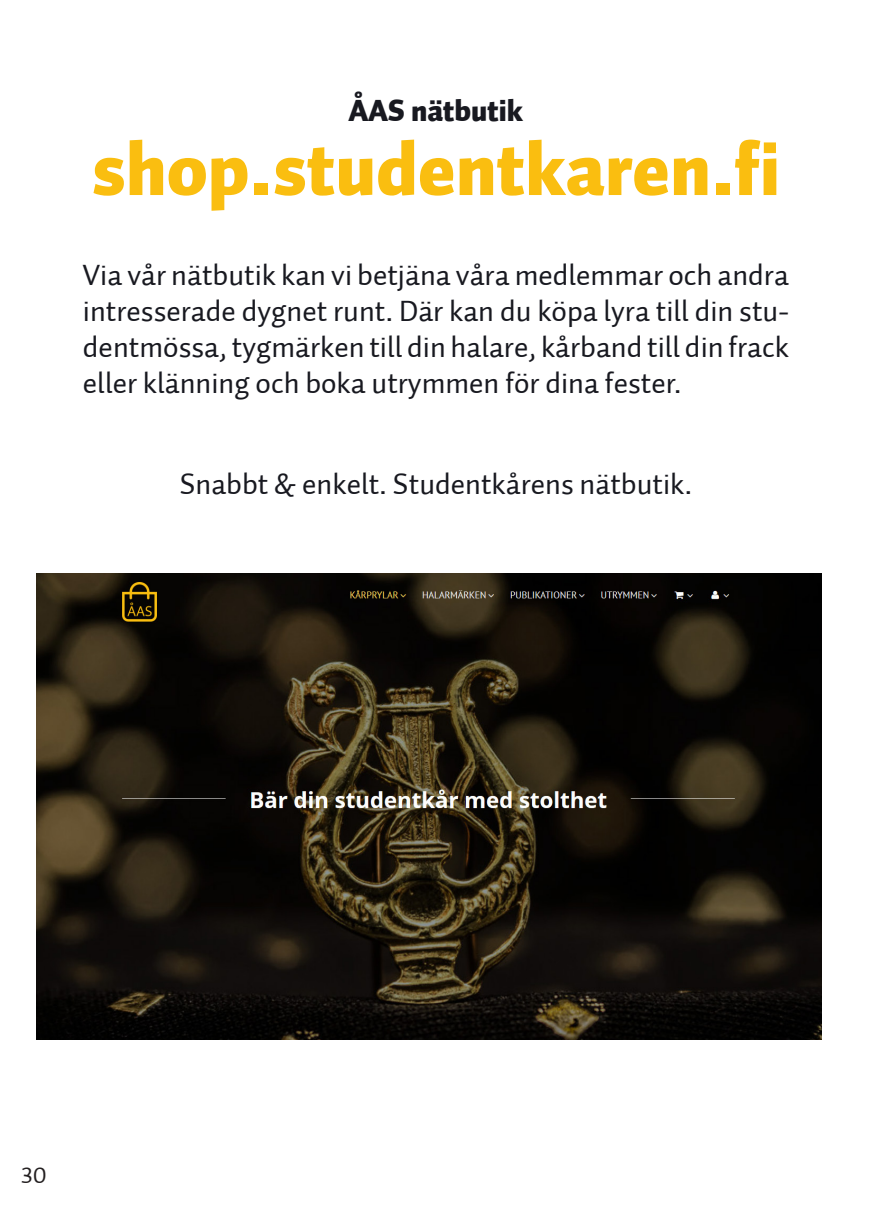
<style>
.page{position:relative;width:872px;height:1226px;background:#fff}
.page>*{position:absolute;margin:0;border:0;box-sizing:border-box;transform-origin:0 0}
.lätt_rubrik{font:75px "Auto 1 Black LF";color:#fabe10}
.lätt_rubrik-2{font:30px/36px "Auto 1 Regular LF";color:#181920;text-align:justify}
.lätt_rubrik-3{font:30px "Auto 1 Black LF";color:#181920}
.t1{font:22.5px "Auto 1 Regular LF";color:#231f20}
</style>
<div class="page">
<img style="left:36px;top:573px;width:785px;height:466px">
<p class="lätt_rubrik-3" style="left:349px;top:91px;width:176px">ÅAS nätbutik</p>
<p class="lätt_rubrik" style="left:92px;top:120px;width:689px">shop.studentkaren.fi</p>
<p class="lätt_rubrik-2" style="left:83px;top:258px;width:707px">Via vår nätbutik kan vi betjäna våra medlemmar och andra intresserade dygnet runt. Där kan du köpa lyra till din stu&shy;dentmössa, tygmärken till din halare, kårband till din frack eller klänning och boka utrymmen för dina fester.</p>
<p class="lätt_rubrik-2" style="left:180px;top:466px;width:514px">Snabbt &amp; enkelt. Studentkårens nätbutik.</p>
<p class="t1" style="left:21px;top:1162px;width:27px">30</p>
</div>
